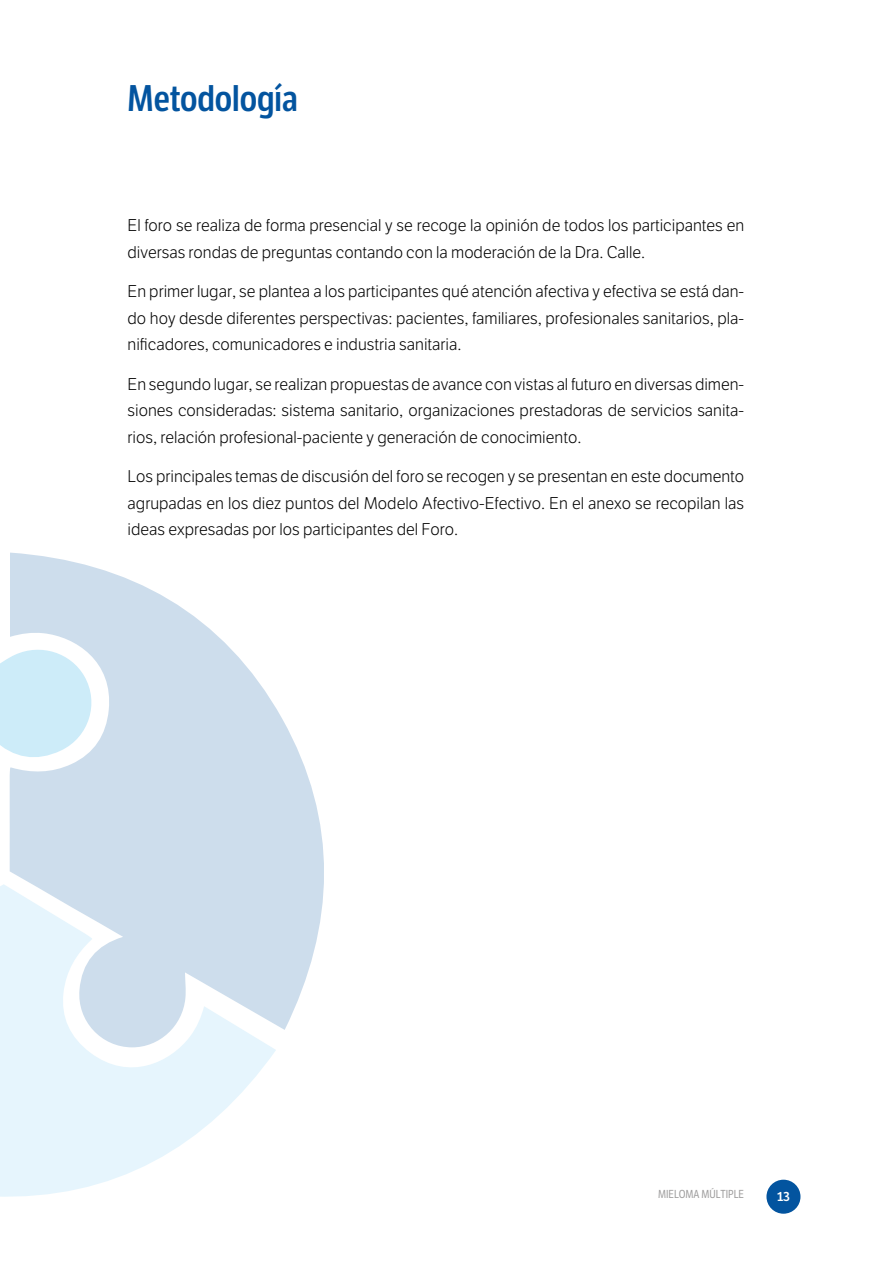
<style>
.page{position:relative;width:893px;height:1263px;background:#fff}
.page>*{position:absolute;margin:0;border:0;box-sizing:border-box;transform-origin:0 0}
.titulo1{font:600 36px "LFT Etica Condensed";color:#03549f}
.Cuerpo{font:300 16.5px/26.5px "LFT Etica";color:#000;text-align:justify}
.t1{font:12.75px "LFT Etica SB";color:#fff}
.t2{font:11.25px "LFT Etica Condensed";color:#a09f9f}
</style>
<div class="page">
<div style="left:766px;top:1180px;width:34px;height:34px;background:#03549f;border-radius:50%"></div>
<svg style="left:100px;top:569px;width:224px;height:461px;fill:#cdddec"></svg>
<svg style="left:0;top:864px;width:276px;height:333px"></svg>
<svg style="left:0;top:553px;width:100px;height:476px"></svg>
<p class="titulo1" style="left:128px;top:78px;width:172px">Metodología</p>
<p class="Cuerpo" style="left:128px;top:213px;width:618px">El foro se realiza de forma presencial y se recoge la opinión de todos los participantes en diversas rondas de preguntas contando con la moderación de la Dra. Calle.</p>
<p class="Cuerpo" style="left:128px;top:279px;width:618px">En primer lugar, se plantea a los participantes qué atención afectiva y efectiva se está dan&shy;do hoy desde diferentes perspectivas: pacientes, familiares, profesionales sanitarios, pla&shy;nificadores, comunicadores e industria sanitaria.</p>
<p class="Cuerpo" style="left:128px;top:371px;width:618px">En segundo lugar, se realizan propuestas de avance con vistas al futuro en diversas dimen&shy;siones consideradas: sistema sanitario, organizaciones prestadoras de servicios sanita&shy;rios, relación profesional-paciente y generación de conocimiento.</p>
<p class="Cuerpo" style="left:128px;top:464px;width:618px">Los principales temas de discusión del foro se recogen y se presentan en este documento agrupadas en los diez puntos del Modelo Afectivo-Efectivo. En el anexo se recopilan las ideas expresadas por los participantes del Foro.</p>
<p class="t2" style="left:658px;top:1187px;width:88px">MIELOMA MÚLTIPLE</p>
<p class="t1" style="left:777px;top:1188px;width:14px">13</p>
</div>
